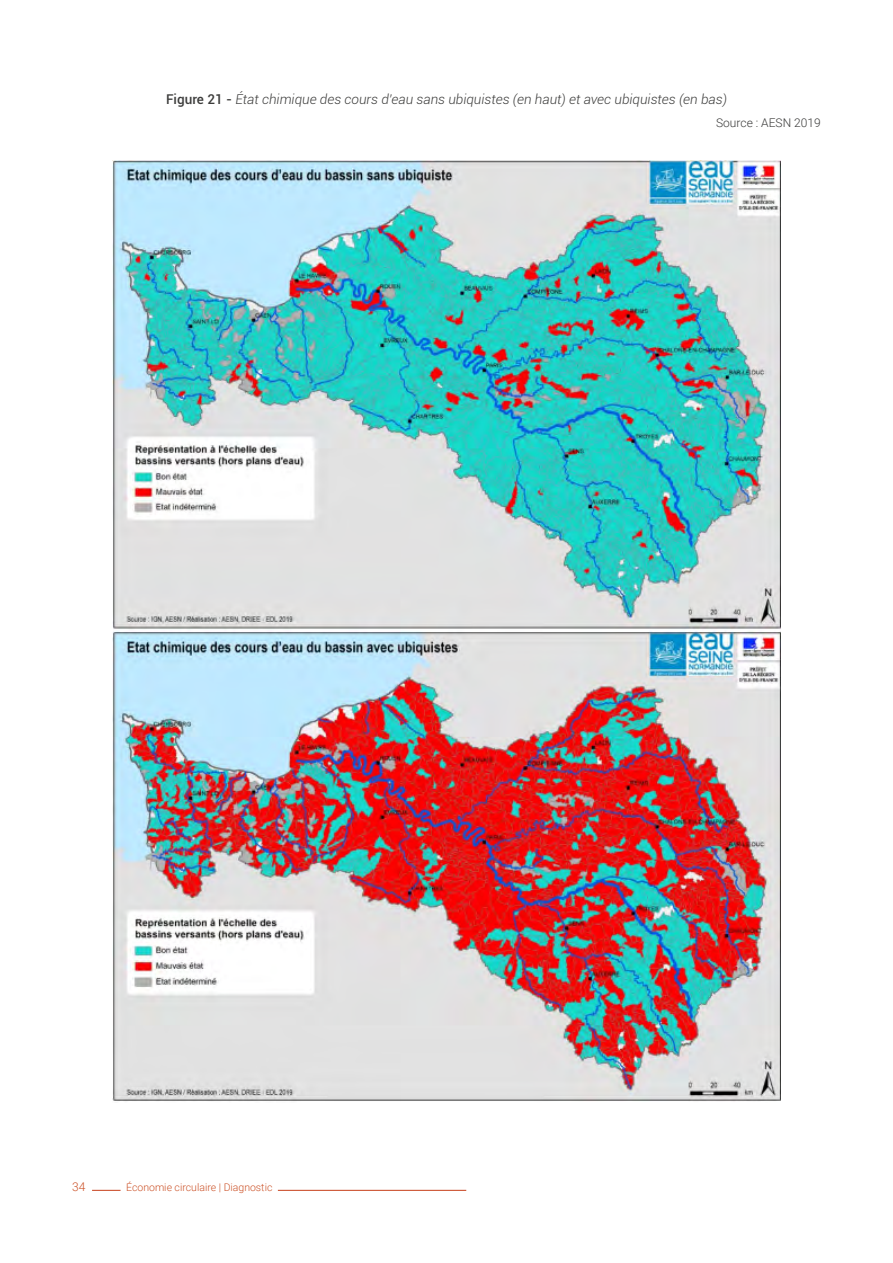
<style>
.page{position:relative;width:893px;height:1263px;background:#fff}
.page>*{position:absolute;margin:0;border:0;box-sizing:border-box;transform-origin:0 0}
.t1{font:italic 300 13.5px "Roboto";color:#3c3c3b}
.Sources{font:300 12px "Roboto";color:#3c3c3b}
.t2{font:300 12px "Roboto";color:#cc5228}
.t3{font:300 10.5px "Roboto";color:#cc5228}
.s1{font-weight:500;font-style:normal}
</style>
<div class="page">
<hr style="left:278px;top:1190px;width:188px;height:1px;background:#c63e18">
<svg style="left:92px;top:1190px;width:29px;height:1px"></svg>
<img style="left:112px;top:161px;width:669px;height:940px">
<p class="t1" style="left:166px;top:90px;width:562px"><span class="s1">Figure 21 -</span> État chimique des cours d’eau sans ubiquistes (en haut) et avec ubiquistes (en bas)</p>
<p class="Sources" style="left:716px;top:114px;width:106px">Source : AESN 2019</p>
<p class="t2" style="left:72px;top:1178px;width:15px">34</p>
<p class="t3" style="left:126px;top:1179px;width:148px">Économie circulaire | Diagnostic</p>
</div>
